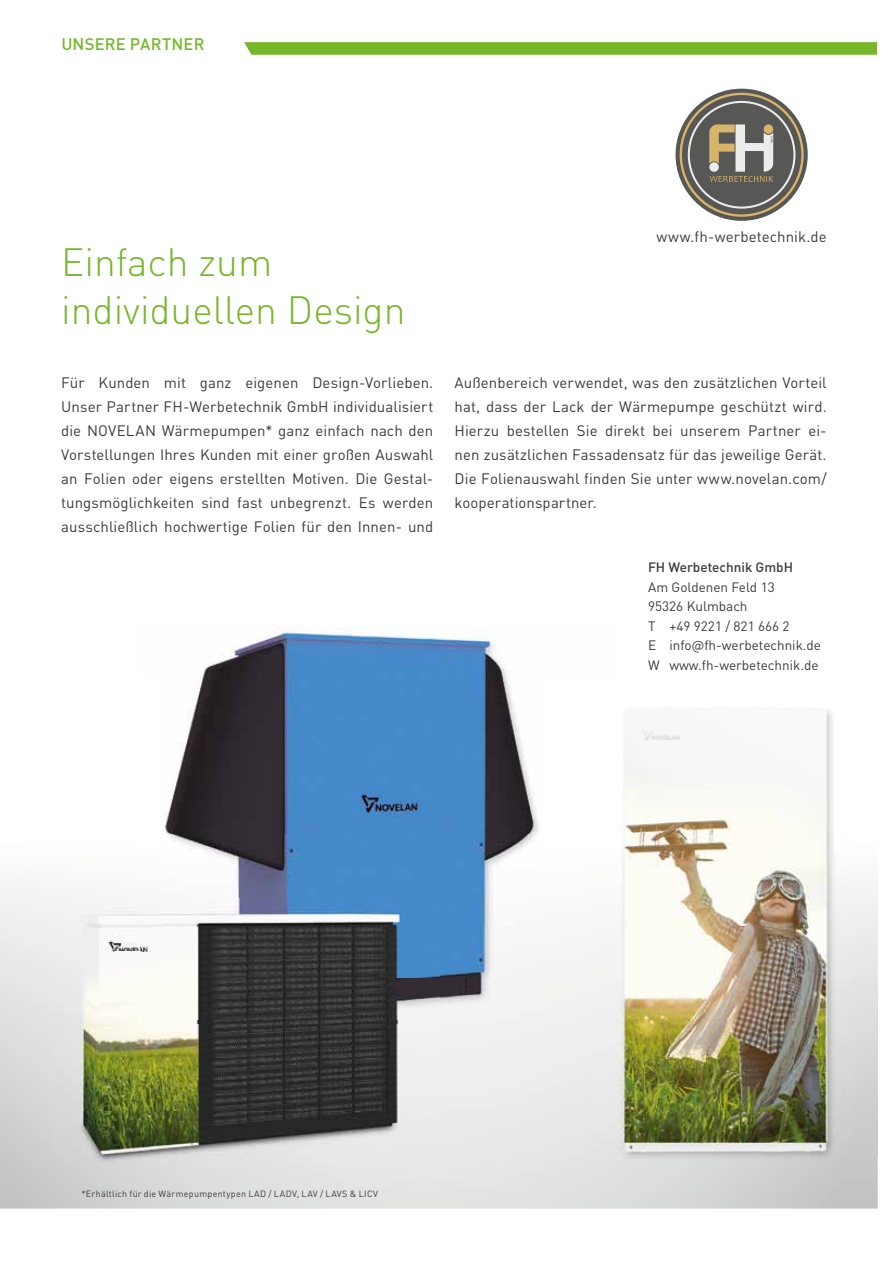
<style>
.page{position:relative;width:893px;height:1263px;background:#fff}
.page>*{position:absolute;margin:0;border:0;box-sizing:border-box;transform-origin:0 0}
.t1{font:300 39px/48px "DIN Pro";color:#76b72a}
.t2{font:500 16.5px "DIN Pro";letter-spacing:.01em;color:#76b72a}
.t3{font:15px/24px "DIN Pro";letter-spacing:.005em;color:#3b3b3a;text-align:justify}
.t4{font:13.5px/19.5px "DIN Pro";color:#3b3b3a}
.t5{font:500 13.5px "DIN Pro";color:#3b3b3a}
.t6{font:9px "DIN Pro";letter-spacing:.03em;color:#3b3b3a}
.t7{font:700 2.55px "Candara";color:#575756}
</style>
<div class="page">
<svg style="left:244px;top:42px;width:633px;height:13px"></svg>
<svg style="left:675px;top:89px;width:133px;height:132px"></svg>
<svg style="left:680px;top:93px;width:124px;height:124px"></svg>
<img style="left:141px;top:913px;width:21px;height:69px">
<img style="left:440px;top:927px;width:102px;height:96px">
<img style="left:165px;top:628px;width:377px;height:299px">
<img style="left:55px;top:899px;width:86px;height:106px">
<img style="left:55px;top:1005px;width:96px;height:53px">
<img style="left:151px;top:1023px;width:289px;height:35px">
<img style="left:55px;top:1058px;width:385px;height:107px">
<img style="left:141px;top:982px;width:26px;height:41px">
<img style="left:196px;top:1019px;width:244px;height:4px">
<img style="left:162px;top:899px;width:278px;height:120px">
<img style="left:619px;top:731px;width:217px;height:430px">
<img style="left:803px;top:710px;width:33px;height:124px">
<p class="t2" style="left:61px;top:31px;width:145px">UNSERE PARTNER</p>
<h1 class="t1" style="left:61px;top:235px;width:346px">Einfach zum individuellen Design</h1>
<p class="t7" style="left:770px;top:143px;width:8px;rotate:-90deg">GmbH</p>
<p class="t3" style="left:656px;top:223px;width:172px">www.fh-werbetechnik.de</p>
<p class="t3" style="left:61px;top:370px;width:374px">Für Kunden mit ganz eigenen Design-Vorlieben.<br>Unser Partner FH-Werbetechnik GmbH individualisiert die NOVELAN Wärmepumpen* ganz einfach nach den Vorstellungen Ihres Kunden mit einer großen Auswahl an Folien oder eigens erstellten Motiven. Die Gestal&shy;tungsmöglichkeiten sind fast unbegrenzt. Es werden ausschließlich hochwertige Folien für den Innen- und</p>
<p class="t3" style="left:455px;top:370px;width:374px">Außenbereich verwendet, was den zusätzlichen Vorteil hat, dass der Lack der Wärmepumpe geschützt wird.<br>Hierzu bestellen Sie direkt bei unserem Partner ei&shy;nen zusätzlichen Fassadensatz für das jeweilige Gerät.<br>Die Folienauswahl finden Sie unter www.novelan.com/ kooperationspartner.</p>
<p class="t6" style="left:81px;top:1187px;width:298px">*Erhältlich für die Wärmepumpentypen LAD / LADV, LAV / LAVS &amp; LICV</p>
<p class="t5" style="left:648px;top:556px;width:146px">FH Werbetechnik GmbH</p>
<p class="t4" style="left:648px;top:576px;width:174px">Am Goldenen Feld 13<br>95326 Kulmbach<br>T +49 9221 / 821 666 2<br>E info@fh-werbetechnik.de<br>W www.fh-werbetechnik.de</p>
</div>
